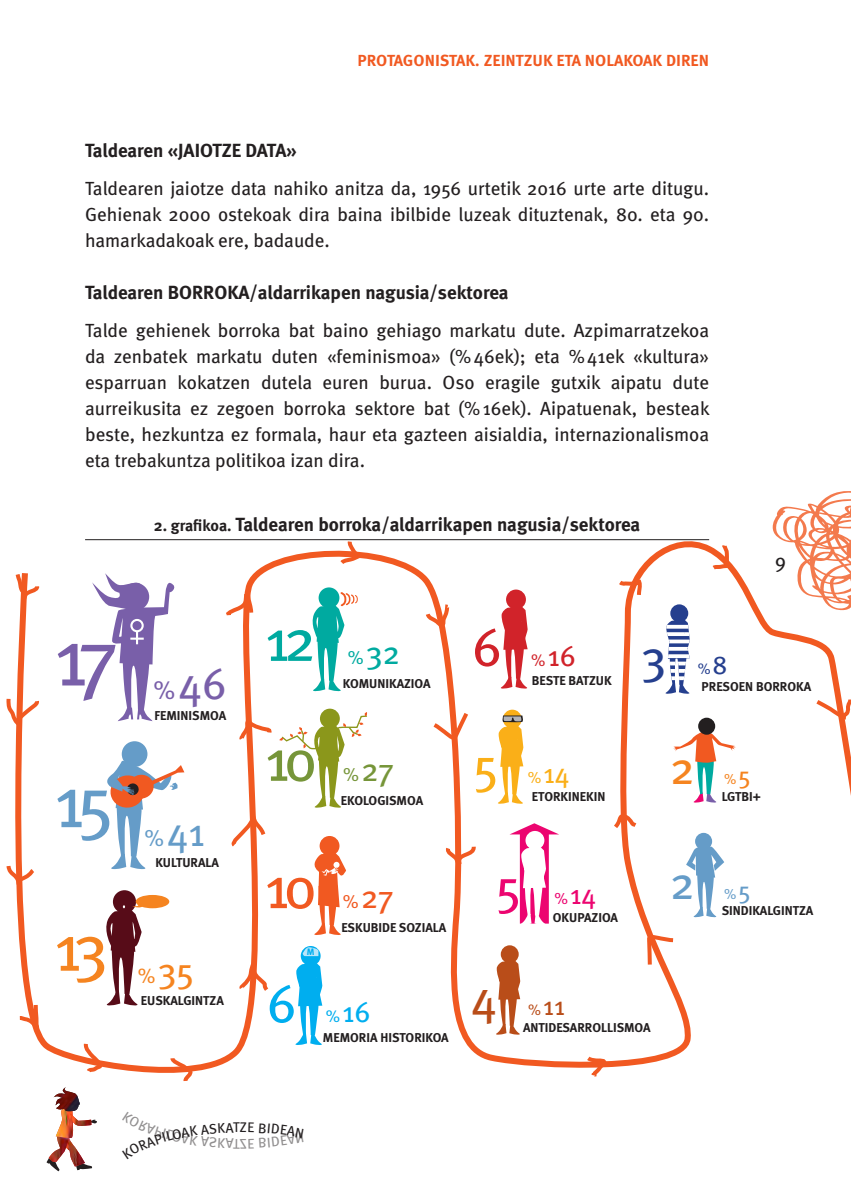
<style>
.page{position:relative;width:851px;height:1191px;background:#fff}
.page>*{position:absolute;margin:0;border:0;box-sizing:border-box;transform-origin:0 0}
.Izenburu00{font:81px "Meta";color:#795fa9}
.Izenburu00-2{font:73px "Meta";color:#659cc8}
.Izenburu00-3{font:65.6px "Meta";color:#f58420}
.Izenburu00-4{font:59px "Meta";color:#00aaa0}
.Izenburu00-5{font:59px "Meta";color:#769539}
.Izenburu00-6{font:59px "Meta";color:#f15921}
.Izenburu00-7{font:53.2px "Meta";color:#00aeef}
.Izenburu00-8{font:53.2px "Meta";color:#d1232a}
.Izenburu00-9{font:50.6px "Meta";color:#faaf18}
.Izenburu00-10{font:50.6px "Meta";color:#ec0570}
.Izenburu00-11{font:48px "Meta";color:#b94d19}
.Izenburu00-12{font:48px "Meta";color:#253f8e}
.Izenburu00-13{font:45.6px "Meta";color:#f58420}
.Izenburu00-14{font:45.6px "Meta";color:#659cc8}
.Izenburu00-15{font:43.8px "Meta";color:#795fa9}
.Izenburu00-16{font:39.4px "Meta";color:#659cc8}
.Izenburu00-17{font:35.4px "Meta";color:#f58420}
.Izenburu00-18{font:31.8px "Meta";color:#00aaa0}
.Izenburu00-19{font:31.8px "Meta";color:#769539}
.Izenburu00-20{font:31.8px "Meta";color:#f15921}
.Izenburu00-21{font:28.8px "Meta";color:#00aeef}
.Izenburu00-22{font:28.8px "Meta";color:#d1232a}
.Izenburu00-23{font:27.2px "Meta";color:#faaf18}
.Izenburu00-24{font:27.2px "Meta";color:#ec0570}
.Izenburu00-25{font:26px "Meta";color:#b94d19}
.t1{font:20px "Meta Book Caps";color:#231f20}
.Testua{font:19px/26px "Meta";color:#231f20;text-align:justify}
.Izenburu01{font:700 19px "Meta";color:#231f20}
.Grafiko_izenburua{font:700 19px "Meta";color:#231f20}
.t2{font:16px "Meta Bold Caps";color:#f15921}
.Izenburu00-26{font:15.2px "Meta";color:#253f8e}
.Izenburu00-27{font:14.4px "Meta";color:#f58420}
.Izenburu00-28{font:14.4px "Meta";color:#659cc8}
.t3{font:14px "Meta Book Caps";color:#231f20}
.Grafikoak_txt{font:700 12.8px "Meta";color:#231f20}
.Grafikoak_txt-2{font:700 9.4px "Meta";color:#00aeef}
.s1{font-size:16px}
.s2{font-size:25.6px}
.s3{font-size:23px}
.s4{font-size:20.8px}
.s5{font-size:18.6px}
.s6{font-size:16.8px}
.s7{font-size:26px}
.s8{font-size:24.6px}
.s9{font-size:15.2px}
</style>
<div class="page">
<svg style="left:772px;top:491px;width:78px;height:39px"></svg>
<img style="left:46px;top:1087px;width:51px;height:84px">
<img style="left:70px;top:1113px;width:22px;height:13px">
<svg style="left:15px;top:530px;width:835px;height:543px"></svg>
<svg style="left:15px;top:570px;width:26px;height:36px"></svg>
<svg style="left:6px;top:695px;width:35px;height:32px"></svg>
<svg style="left:6px;top:861px;width:32px;height:29px"></svg>
<svg style="left:15px;top:1001px;width:39px;height:52px"></svg>
<svg style="left:82px;top:1039px;width:20px;height:34px"></svg>
<svg style="left:169px;top:1054px;width:29px;height:27px"></svg>
<svg style="left:241px;top:961px;width:31px;height:34px"></svg>
<svg style="left:230px;top:776px;width:38px;height:74px"></svg>
<svg style="left:241px;top:717px;width:32px;height:27px"></svg>
<svg style="left:223px;top:593px;width:32px;height:26px"></svg>
<svg style="left:336px;top:537px;width:34px;height:31px"></svg>
<svg style="left:423px;top:602px;width:29px;height:26px"></svg>
<svg style="left:446px;top:842px;width:31px;height:23px"></svg>
<svg style="left:582px;top:1052px;width:23px;height:25px"></svg>
<svg style="left:645px;top:930px;width:32px;height:38px"></svg>
<svg style="left:429px;top:708px;width:42px;height:35px"></svg>
<svg style="left:609px;top:810px;width:32px;height:22px"></svg>
<svg style="left:614px;top:577px;width:29px;height:22px"></svg>
<svg style="left:708px;top:540px;width:22px;height:33px"></svg>
<svg style="left:811px;top:695px;width:39px;height:26px"></svg>
<p class="t2" style="left:357px;top:51px;width:353px">PROTAGONISTAK. ZEINTZUK ETA NOLAKOAK DIREN</p>
<p class="Izenburu01" style="left:85px;top:139px;width:213px">Taldearen «JAIOTZE DATA»</p>
<p class="Testua" style="left:85px;top:175px;width:625px">Taldearen jaiotze data nahiko anitza da, 1956 urtetik 2016 urte arte ditugu.<br>Gehienak 2000 ostekoak dira baina ibilbide luzeak dituztenak, 80. eta 90. hamarkadakoak ere, badaude.</p>
<p class="Izenburu01" style="left:85px;top:281px;width:425px">Taldearen BORROKA/aldarrikapen nagusia/sektorea</p>
<p class="Testua" style="left:85px;top:317px;width:626px">Talde gehienek borroka bat baino gehiago markatu dute. Azpimarratzekoa da zenbatek markatu duten «feminismoa» (%46ek); eta %41ek «kultura» esparruan kokatzen dutela euren burua. Oso eragile gutxik aipatu dute aurreikusita ez zegoen borroka sektore bat (%16ek). Aipatuenak, besteak beste, hezkuntza ez formala, haur eta gazteen aisialdia, internazionalismoa eta trebakuntza politikoa izan dira.</p>
<p class="Izenburu00" style="left:54px;top:610px;width:65px">17</p>
<p class="Izenburu00-2" style="left:54px;top:759px;width:61px">15</p>
<p class="Izenburu00-3" style="left:54px;top:909px;width:55px">13</p>
<p class="Grafiko_izenburua" style="left:154px;top:513px;width:488px"><span class="s1">2. grafikoa.</span> Taldearen borroka/aldarrikapen nagusia/sektorea</p>
<p class="t1" style="left:775px;top:549px;width:12px">9</p>
<p class="Izenburu00-15" style="left:153px;top:658px;width:75px"><span class="s2">%</span>46</p>
<p class="Grafikoak_txt" style="left:154px;top:707px;width:73px">FEMINISMOA</p>
<p class="Izenburu00-16" style="left:144px;top:809px;width:62px"><span class="s3">%</span>41</p>
<p class="Grafikoak_txt" style="left:155px;top:854px;width:65px">KULTURALA</p>
<p class="Izenburu00-17" style="left:138px;top:949px;width:57px"><span class="s4">%</span>35</p>
<p class="Grafikoak_txt" style="left:141px;top:992px;width:84px">EUSKALGINTZA</p>
<p class="Izenburu00-4" style="left:265px;top:606px;width:53px">12</p>
<p class="Izenburu00-5" style="left:265px;top:725px;width:54px">10</p>
<p class="Izenburu00-18" style="left:348px;top:634px;width:54px"><span class="s5">%</span>32</p>
<p class="Grafikoak_txt" style="left:343px;top:676px;width:89px">KOMUNIKAZIOA</p>
<p class="Izenburu00-19" style="left:343px;top:751px;width:52px"><span class="s5">%</span>27</p>
<p class="Grafikoak_txt" style="left:341px;top:792px;width:84px">EKOLOGISMOA</p>
<p class="Izenburu00-8" style="left:472px;top:616px;width:31px">6</p>
<p class="Izenburu00-22" style="left:531px;top:638px;width:46px"><span class="s6">%</span>16</p>
<p class="Grafikoak_txt" style="left:532px;top:673px;width:81px">BESTE BATZUK</p>
<p class="Izenburu00-9" style="left:473px;top:736px;width:26px">5</p>
<p class="Izenburu00-23" style="left:527px;top:757px;width:44px"><span class="s1">%</span>14</p>
<p class="Grafikoak_txt" style="left:532px;top:788px;width:75px">ETORKINEKIN</p>
<p class="Izenburu00-12" style="left:641px;top:629px;width:26px">3</p>
<p class="Izenburu00-26" style="left:697px;top:660px;width:31px">%<span class="s7">8</span></p>
<p class="Grafikoak_txt" style="left:701px;top:679px;width:111px">PRESOEN BORROKA</p>
<p class="Izenburu00-13" style="left:670px;top:741px;width:26px">2</p>
<p class="Izenburu00-27" style="left:724px;top:770px;width:28px">%<span class="s8">5</span></p>
<p class="Grafikoak_txt" style="left:721px;top:788px;width:41px">LGTBI+</p>
<p class="Izenburu00-6" style="left:264px;top:853px;width:54px">10</p>
<p class="Grafikoak_txt-2" style="left:306px;top:946px;width:9px">M</p>
<p class="Izenburu00-20" style="left:343px;top:878px;width:52px"><span class="s5">%</span>27</p>
<p class="Grafikoak_txt" style="left:341px;top:919px;width:106px">ESKUBIDE SOZIALA</p>
<p class="Izenburu00-7" style="left:267px;top:972px;width:31px">6</p>
<p class="Izenburu00-21" style="left:326px;top:995px;width:46px"><span class="s6">%</span>16</p>
<p class="Grafikoak_txt" style="left:323px;top:1029px;width:127px">MEMORIA HISTORIKOA</p>
<p class="Izenburu00-10" style="left:496px;top:857px;width:26px">5</p>
<p class="Izenburu00-24" style="left:554px;top:879px;width:44px"><span class="s1">%</span>14</p>
<p class="Grafikoak_txt" style="left:553px;top:910px;width:67px">OKUPAZIOA</p>
<p class="Izenburu00-14" style="left:670px;top:856px;width:26px">2</p>
<p class="Izenburu00-28" style="left:724px;top:885px;width:28px">%<span class="s8">5</span></p>
<p class="Grafikoak_txt" style="left:721px;top:903px;width:93px">SINDIKALGINTZA</p>
<p class="Izenburu00-11" style="left:471px;top:970px;width:28px">4</p>
<p class="Izenburu00-25" style="left:528px;top:990px;width:38px"><span class="s9">%</span>11</p>
<p class="Grafikoak_txt" style="left:523px;top:1020px;width:129px">ANTIDESARROLLISMOA</p>
<p class="t3" style="left:239px;top:1119px;width:9px">Z</p>
</div>
